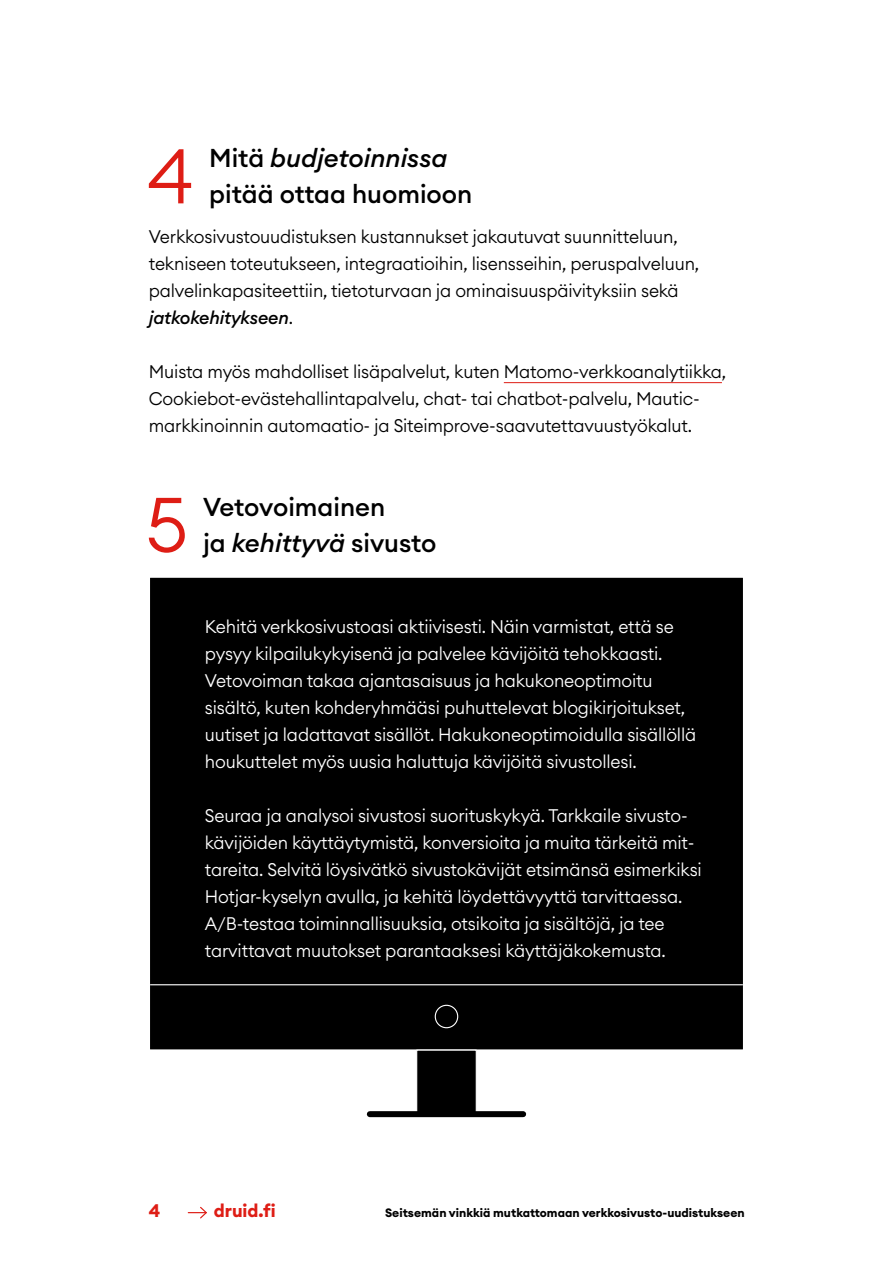
<style>
.page{position:relative;width:893px;height:1263px;background:#fff}
.page>*{position:absolute;margin:0;border:0;box-sizing:border-box;transform-origin:0 0}
.t1{font:300 76.2px "Euclid Circular A";color:#de1d15}
.t2{font:500 25.5px/36px "Euclid Circular A";color:#000}
.t3{font:300 18px/27px "Euclid Circular A";letter-spacing:-.01em;color:#fff}
.t4{font:300 18px/27px "Euclid Circular A";letter-spacing:-.01em;color:#000}
.t5{font:700 18px "Euclid Circular A";color:#de1d15}
.t6{font:700 12px "Euclid Circular A";color:#000}
.s1{font-style:italic}
.s2{font-weight:500;font-style:italic}
</style>
<div class="page">
<div style="left:149px;top:577px;width:595px;height:473px;background:#000;border:1px solid #fff"></div>
<div style="left:416px;top:1049px;width:61px;height:65px;background:#000;border:1px solid #fff"></div>
<div style="left:370px;top:1111px;width:153px;height:6px;background:#000"></div>
<hr style="left:150px;top:984px;width:593px;height:1px;background:#fff">
<div style="left:435px;top:1005px;width:23px;height:23px;border:1px solid #fff;border-radius:50%"></div>
<hr style="left:504px;top:382px;width:218px;height:1px;background:#de1d15">
<svg style="left:188px;top:1206px;width:19px;height:13px"></svg>
<h1 class="t1" style="left:148px;top:146px;width:48px">4</h1>
<h2 class="t2" style="left:209px;top:142px;width:265px">Mitä <span class="s1">budjetoinnissa </span>pitää ottaa huomioon</h2>
<p class="t4" style="left:149px;top:223px;width:552px">Verkkosivustouudistuksen kustannukset jakautuvat suunnitteluun, tekniseen toteutukseen, integraatioihin, lisensseihin, peruspalveluun, palvelinkapasiteettiin, tietoturvaan ja ominaisuuspäivityksiin sekä <span class="s2">jatkokehitykseen</span>.</p>
<p class="t4" style="left:149px;top:358px;width:579px">Muista myös mahdolliset lisäpalvelut, kuten Matomo-verkkoanalytiikka,<br>Cookiebot-evästehallintapalvelu, chat- tai chatbot-palvelu, Mautic&shy;markkinoinnin automaatio- ja Siteimprove-saavutettavuustyökalut.</p>
<h1 class="t1" style="left:146px;top:494px;width:43px">5</h1>
<h2 class="t2" style="left:203px;top:491px;width:235px">Vetovoimainen<br>ja <span class="s1">kehittyvä</span> sivusto</h2>
<p class="t3" style="left:205px;top:612px;width:493px">Kehitä verkkosivustoasi aktiivisesti. Näin varmistat, että se pysyy kilpailukykyisenä ja palvelee kävijöitä tehokkaasti.<br>Vetovoiman takaa ajantasaisuus ja hakukoneoptimoitu sisältö, kuten kohderyhmääsi puhuttelevat blogikirjoitukset, uutiset ja ladattavat sisällöt. Hakukoneoptimoidulla sisällöllä houkuttelet myös uusia haluttuja kävijöitä sivustollesi.</p>
<p class="t3" style="left:205px;top:801px;width:498px">Seuraa ja analysoi sivustosi suorituskykyä. Tarkkaile sivusto&shy;kävijöiden käyttäytymistä, konversioita ja muita tärkeitä mit&shy;tareita. Selvitä löysivätkö sivustokävijät etsimänsä esimerkiksi Hotjar-kyselyn avulla, ja kehitä löydettävyyttä tarvittaessa.<br>A/B-testaa toiminnallisuuksia, otsikoita ja sisältöjä, ja tee tarvittavat muutokset parantaaksesi käyttäjäkokemusta.</p>
<p class="t5" style="left:149px;top:1200px;width:13px">4</p>
<p class="t5" style="left:214px;top:1199px;width:64px">druid.fi</p>
<p class="t6" style="left:385px;top:1205px;width:361px">Seitsemän vinkkiä mutkattomaan verkkosivusto-uudistukseen</p>
</div>
